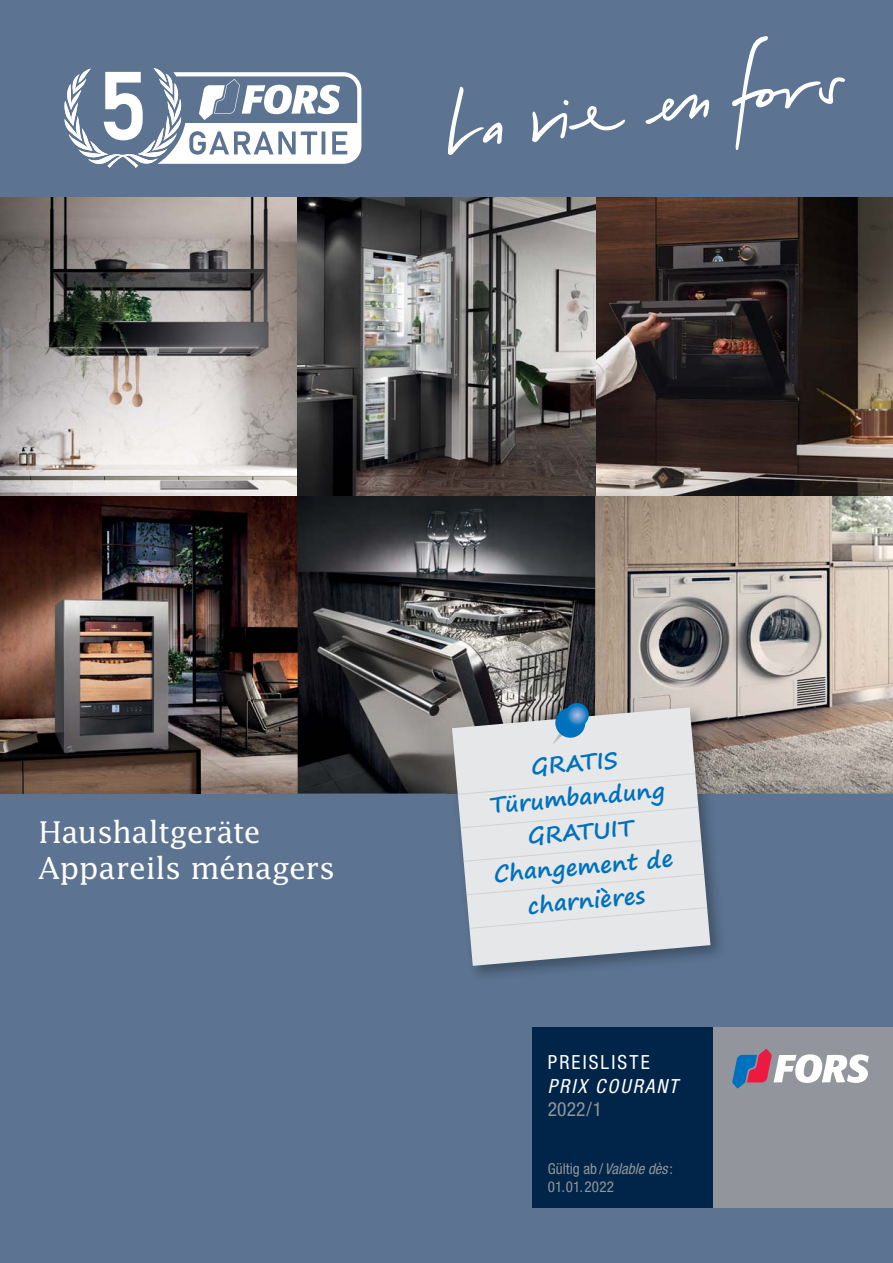
<style>
.page{position:relative;width:893px;height:1263px;background:#5c7492}
.page>*{position:absolute;margin:0;border:0;box-sizing:border-box;transform-origin:0 0}
.t1{font:30px/36px "Lucida Std";letter-spacing:-.01em;color:#fff}
.t2{font:700 22.5px/34.5px "Segoe Print";color:#0071bc;text-align:center}
.t3{font:italic condensed 19.5px "Helvetica Neue LT Std";letter-spacing:.105em;color:#fff}
.t4{font:condensed 19.5px "Helvetica Neue LT Std";letter-spacing:.11em;color:#fff}
.t5{font:condensed 19.5px "Helvetica Neue LT Std";color:#92959b}
.t6{font:condensed 15px/18px "Helvetica Neue LT Std";letter-spacing:.005em;color:#92959b}
.s1{font-style:italic}
</style>
<div class="page">
<svg style="left:645px;top:94px;width:64px;height:30px"></svg>
<svg style="left:532px;top:100px;width:93px;height:42px"></svg>
<svg style="left:448px;top:86px;width:55px;height:69px"></svg>
<svg style="left:732px;top:36px;width:113px;height:114px"></svg>
<img style="left:0;top:198px;width:893px;height:595px">
<div style="left:713px;top:1027px;width:180px;height:180px;background:#92959b"></div>
<svg style="left:732px;top:1049px;width:137px;height:40px"></svg>
<svg style="left:64px;top:68px;width:297px;height:100px"></svg>
<div style="left:533px;top:1027px;width:180px;height:180px;background:#002548"></div>
<img style="left:447px;top:698px;width:280px;height:278px">
<svg style="left:452px;top:707px;width:258px;height:259px;background:#c5c9cd"></svg>
<div style="left:457px;top:772px;width:240px;height:23px;background:#e6e7e8"></div>
<div style="left:460px;top:806px;width:239px;height:23px;background:#e6e7e8"></div>
<div style="left:462px;top:839px;width:240px;height:23px;background:#e6e7e8"></div>
<div style="left:465px;top:873px;width:240px;height:23px;background:#e6e7e8"></div>
<div style="left:468px;top:906px;width:240px;height:23px;background:#e6e7e8"></div>
<svg style="left:552px;top:703px;width:37px;height:42px;background:#5f97bd"></svg>
<h1 class="t1" style="left:39px;top:816px;width:298px">Haushaltgeräte<br>Appareils ménagers</h1>
<p class="t2" style="left:483px;top:753px;width:181px;rotate:-5deg">GRATIS<br>Türumbandung<br>GRATUIT<br>Changement de charnières</p>
<p class="t4" style="left:548px;top:1055px;width:103px">PREISLISTE</p>
<p class="t3" style="left:548px;top:1079px;width:132px">PRIX COURANT</p>
<p class="t5" style="left:548px;top:1102px;width:56px">2022/1</p>
<p class="t6" style="left:548px;top:1161px;width:127px">Gültig ab /<span class="s1">Valable dès</span> :<br>01.01.2022</p>
</div>
